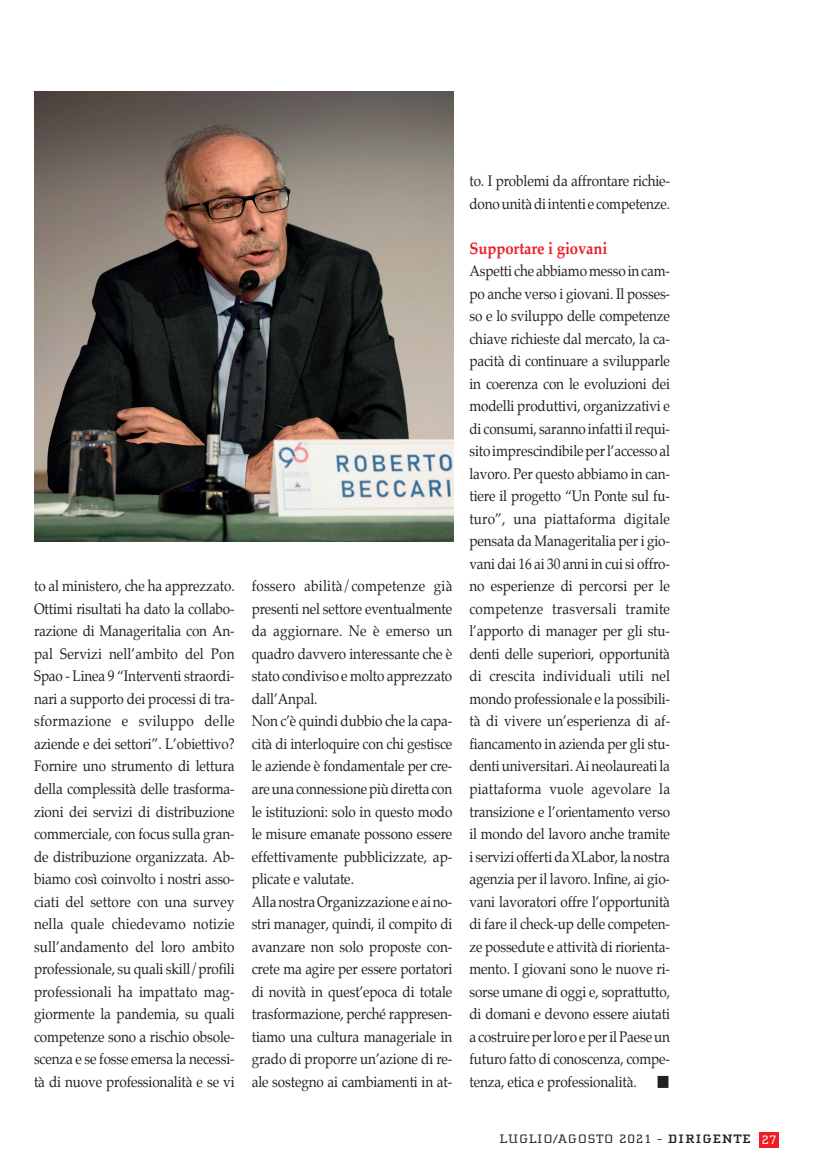
<style>
.page{position:relative;width:830px;height:1170px;background:#fff}
.page>*{position:absolute;margin:0;border:0;box-sizing:border-box;transform-origin:0 0}
.t1{font:700 16.5px "Palatino";letter-spacing:-.005em;color:#ee1d23;scale:.9 1}
.t2{font:15px/22.5px "Palatino";letter-spacing:-.01em;color:#231f20;text-align:justify;scale:.9 1}
.t3{font:12.6px "Cholla Slab";letter-spacing:.05em;color:#231f20;scale:1.2 1}
.s1{font-weight:700}
.s2{color:#fff}
</style>
<div class="page">
<div style="left:758px;top:1131px;width:20px;height:16px;background:#ee1d23"></div>
<img style="left:34px;top:91px;width:419px;height:450px">
<p class="t2" style="left:34px;top:575px;width:224px">to al ministero, che ha apprezzato.<br>Ottimi risultati ha dato la collabo&shy;razione di Manageritalia con An&shy;pal Servizi nell’ambito del Pon Spao - Linea 9 “Interventi straordi&shy;nari a supporto dei processi di tra&shy;sformazione e sviluppo delle aziende e dei settori”. L’obiettivo?<br>Fornire uno strumento di lettura della complessità delle trasforma&shy;zioni dei servizi di distribuzione commerciale, con focus sulla gran&shy;de distribuzione organizzata. Ab&shy;biamo così coinvolto i nostri asso&shy;ciati del settore con una survey nella quale chiedevamo notizie sull’andamento del loro ambito professionale, su quali skill/profili professionali ha impattato mag&shy;giormente la pandemia, su quali competenze sono a rischio obsole&shy;scenza e se fosse emersa la necessi&shy;tà di nuove professionalità e se vi</p>
<p class="t2" style="left:251px;top:575px;width:224px;text-align:left">fossero abilità/competenze già presenti nel settore eventualmente da aggiornare. Ne è emerso un quadro davvero interessante che è stato condiviso e molto apprezzato dall’Anpal.<br>Non c’è quindi dubbio che la capa&shy;cità di interloquire con chi gestisce le aziende è fondamentale per cre&shy;are una connessione più diretta con le istituzioni: solo in questo modo le misure emanate possono essere effettivamente pubblicizzate, ap&shy;plicate e valutate.<br>Alla nostra Organizzazione e ai no&shy;stri manager, quindi, il compito di avanzare non solo proposte con&shy;crete ma agire per essere portatori di novità in quest’epoca di totale trasformazione, perché rappresen&shy;tiamo una cultura manageriale in grado di proporre un’azione di re&shy;ale sostegno ai cambiamenti in at-</p>
<p class="t2" style="left:469px;top:170px;width:224px">to. I problemi da affrontare richie&shy;dono unità di intenti e competenze.</p>
<p class="t1" style="left:469px;top:238px;width:155px">Supportare i giovani</p>
<p class="t2" style="left:469px;top:260px;width:224px">Aspetti che abbiamo messo in cam&shy;po anche verso i giovani. Il posses&shy;so e lo sviluppo delle competenze chiave richieste dal mercato, la ca&shy;pacità di continuare a svilupparle in coerenza con le evoluzioni dei modelli produttivi, organizzativi e di consumi, saranno infatti il requi&shy;sito imprescindibile per l’accesso al lavoro. Per questo abbiamo in can&shy;tiere il progetto “Un Ponte sul fu&shy;turo”, una piattaforma digitale pensata da Manageritalia per i gio&shy;vani dai 16 ai 30 anni in cui si offro&shy;no esperienze di percorsi per le competenze trasversali tramite l’apporto di manager per gli stu&shy;denti delle superiori, opportunità di crescita individuali utili nel mondo professionale e la possibili&shy;tà di vivere un’esperienza di af&shy;fiancamento in azienda per gli stu&shy;denti universitari. Ai neolaureati la piattaforma vuole agevolare la transizione e l’orientamento verso il mondo del lavoro anche tramite i servizi offerti da XLabor, la nostra agenzia per il lavoro. Infine, ai gio&shy;vani lavoratori offre l’opportunità di fare il check-up delle competen&shy;ze possedute e attività di riorienta&shy;mento. I giovani sono le nuove ri&shy;sorse umane di oggi e, soprattutto, di domani e devono essere aiutati a costruire per loro e per il Paese un futuro fatto di conoscenza, compe&shy;tenza, etica e professionalità.</p>
<p class="t3" style="left:499px;top:1132px;width:232px">LUGLIO/AGOSTO 2021 - <span class="s1">DIRIGENTE</span> <span class="s2">27</span></p>
</div>
